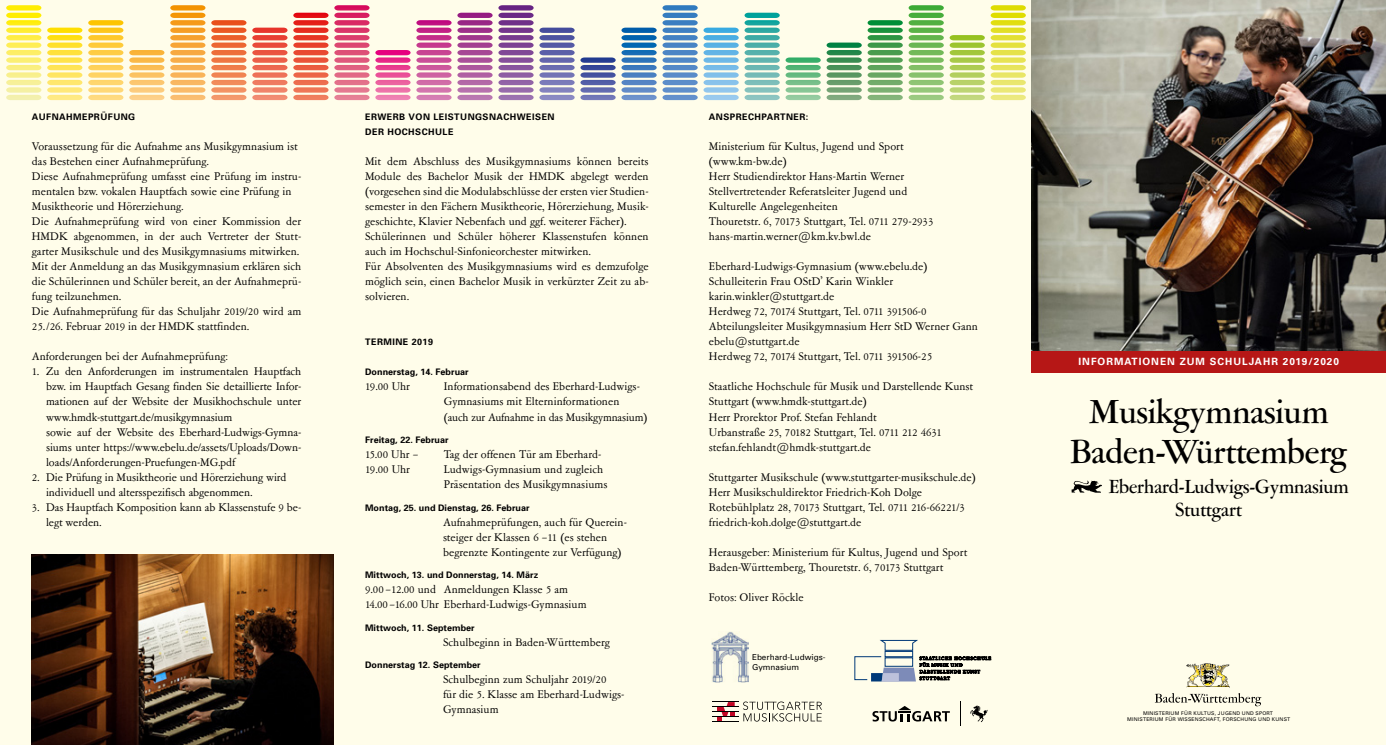
<style>
.page{position:relative;width:1386px;height:745px;background:#fff}
.page>*{position:absolute;margin:0;border:0;box-sizing:border-box;transform-origin:0 0}
.t1{font:500 37.5px/40px "Garamont Amst SHOP";color:#000;text-align:center}
.t2{font:500 21.25px/23.8px "Garamont Amst SHOP";color:#000}
.t3{font:12.5px/15px "Garamont Amst SBOP Rom";letter-spacing:.005em;color:#000}
.t4{font:700 10px "Univers LT Std";letter-spacing:.1em;color:#fff}
.t5{font:700 9px "Univers";letter-spacing:.005em;color:#000}
.t6{font:700 9px/15px "Univers";letter-spacing:.05em;color:#000}
.t7{font:8.12px/10px "Univers";letter-spacing:.005em;color:#000}
.t8{font:5.12px/6.1px "Univers";letter-spacing:.035em;color:#000;text-align:center}
</style>
<div class="page">
<div style="left:0;top:0;width:1035px;height:744px;background:#fffdea"></div>
<svg style="left:6px;top:5px;width:35px;height:95px"></svg>
<svg style="left:47px;top:28px;width:35px;height:72px"></svg>
<svg style="left:88px;top:20px;width:35px;height:80px"></svg>
<svg style="left:129px;top:50px;width:35px;height:50px"></svg>
<svg style="left:170px;top:5px;width:35px;height:95px"></svg>
<svg style="left:211px;top:20px;width:35px;height:80px"></svg>
<svg style="left:252px;top:28px;width:35px;height:72px"></svg>
<svg style="left:293px;top:13px;width:35px;height:87px"></svg>
<svg style="left:334px;top:5px;width:35px;height:95px"></svg>
<svg style="left:375px;top:50px;width:35px;height:50px"></svg>
<svg style="left:416px;top:20px;width:35px;height:80px"></svg>
<svg style="left:457px;top:13px;width:35px;height:87px"></svg>
<svg style="left:498px;top:5px;width:35px;height:95px"></svg>
<svg style="left:539px;top:28px;width:35px;height:72px"></svg>
<svg style="left:580px;top:57px;width:35px;height:43px"></svg>
<svg style="left:621px;top:28px;width:35px;height:72px"></svg>
<svg style="left:662px;top:5px;width:35px;height:95px"></svg>
<svg style="left:703px;top:28px;width:35px;height:72px"></svg>
<svg style="left:744px;top:13px;width:35px;height:87px"></svg>
<svg style="left:785px;top:57px;width:35px;height:43px"></svg>
<svg style="left:826px;top:43px;width:35px;height:57px"></svg>
<svg style="left:867px;top:20px;width:35px;height:80px"></svg>
<svg style="left:908px;top:5px;width:35px;height:95px"></svg>
<svg style="left:949px;top:35px;width:35px;height:65px"></svg>
<svg style="left:990px;top:5px;width:35px;height:95px"></svg>
<svg style="left:854px;top:639px;width:136px;height:42px"></svg>
<img style="left:711px;top:631px;width:38px;height:50px">
<svg style="left:712px;top:701px;width:110px;height:20px"></svg>
<svg style="left:872px;top:706px;width:77px;height:15px"></svg>
<svg style="left:970px;top:705px;width:17px;height:16px"></svg>
<img style="left:32px;top:554px;width:301px;height:190px">
<div style="left:1031px;top:0;width:354px;height:744px;background:#fffdea"></div>
<img style="left:1031px;top:0;width:354px;height:351px">
<svg style="left:1071px;top:480px;width:31px;height:12px"></svg>
<div style="left:1031px;top:351px;width:354px;height:21px;background:#b61716"></div>
<img style="left:1186px;top:663px;width:44px;height:23px">
<svg style="left:1154px;top:693px;width:107px;height:12px"></svg>
<p class="t6" style="left:32px;top:109px;width:105px">AUFNAHMEPRÜFUNG</p>
<p class="t3" style="left:32px;top:139px;width:271px">Voraussetzung für die Aufnahme ans Musikgymnasium ist das Bestehen einer Aufnahmeprüfung.<br>Diese Aufnahmeprüfung umfasst eine Prüfung im instru&shy;mentalen bzw. vokalen Hauptfach sowie eine Prüfung in Musiktheorie und Hörerziehung.<br>Die Aufnahmeprüfung wird von einer Kommission der HMDK abgenommen, in der auch Vertreter der Stutt&shy;garter Musikschule und des Musikgymnasiums mitwirken.<br>Mit der Anmeldung an das Musikgymnasium erklären sich die Schülerinnen und Schüler bereit, an der Aufnahmeprü&shy;fung teilzunehmen.<br>Die Aufnahmeprüfung für das Schuljahr 2019/20 wird am 25./26. Februar 2019 in der HMDK stattfinden.</p>
<p class="t3" style="left:32px;top:349px;width:197px">Anforderungen bei der Aufnahmeprüfung:</p>
<p class="t3" style="left:46px;top:364px;width:257px;text-indent:-14px">1. Zu den Anforderungen im instrumentalen Hauptfach bzw. im Hauptfach Gesang finden Sie detaillierte Infor&shy;mationen auf der Website der Musikhochschule unter www.hmdk-stuttgart.de/musikgymnasium<br>sowie auf der Website des Eberhard-Ludwigs-Gymna&shy;siums unter https://www.ebelu.de/assets/Uploads/Down&shy;loads/Anforderungen-Pruefungen-MG.pdf</p>
<p class="t3" style="left:46px;top:469px;width:242px;text-indent:-14px">2. Die Prüfung in Musiktheorie und Hörerziehung wird individuell und altersspezifisch abgenommen.</p>
<p class="t3" style="left:46px;top:499px;width:257px;text-indent:-14px">3. Das Hauptfach Komposition kann ab Klassenstufe 9 be&shy;legt werden.</p>
<p class="t6" style="left:365px;top:109px;width:191px">ERWERB VON LEISTUNGSNACHWEISEN<br>DER HOCHSCHULE</p>
<p class="t3" style="left:365px;top:154px;width:285px">Mit dem Abschluss des Musikgymnasiums können bereits Module des Bachelor Musik der HMDK abgelegt werden (vorgesehen sind die Modulabschlüsse der ersten vier Studien&shy;semester in den Fächern Musiktheorie, Hörerziehung, Musik&shy;geschichte, Klavier Nebenfach und ggf. weiterer Fächer).<br>Schülerinnen und Schüler höherer Klassenstufen können auch im Hochschul-Sinfonieorchester mitwirken.<br>Für Absolventen des Musikgymnasiums wird es demzufolge möglich sein, einen Bachelor Musik in verkürzter Zeit zu ab&shy;solvieren.</p>
<p class="t6" style="left:365px;top:334px;width:69px">TERMINE 2019</p>
<p class="t5" style="left:365px;top:366px;width:105px">Donnerstag, 14. Februar</p>
<p class="t3" style="left:365px;top:379px;width:46px">19.00 Uhr</p>
<p class="t3" style="left:444px;top:379px;width:205px">Informationsabend des Eberhard-Ludwigs-<br>Gymnasiums mit Elterninformationen<br>(auch zur Aufnahme in das Musikgymnasium)</p>
<p class="t5" style="left:365px;top:434px;width:85px">Freitag, 22. Februar</p>
<p class="t3" style="left:365px;top:447px;width:55px">15.00 Uhr –</p>
<p class="t3" style="left:444px;top:447px;width:159px">Tag der offenen Tür am Eberhard-</p>
<p class="t3" style="left:365px;top:462px;width:46px">19.00 Uhr</p>
<p class="t3" style="left:444px;top:462px;width:165px">Ludwigs-Gymnasium und zugleich<br>Präsentation des Musikgymnasiums</p>
<p class="t5" style="left:365px;top:501px;width:166px">Montag, 25. und Dienstag, 26. Februar</p>
<p class="t3" style="left:443px;top:514px;width:185px">Aufnahmeprüfungen, auch für Querein&shy;steiger der Klassen 6 –11 (es stehen begrenzte Kontingente zur Verfügung)</p>
<p class="t5" style="left:365px;top:569px;width:175px">Mittwoch, 13. und Donnerstag, 14. März</p>
<p class="t3" style="left:365px;top:582px;width:223px">9.00 –12.00 und Anmeldungen Klasse 5 am<br>14.00 –16.00 Uhr Eberhard-Ludwigs-Gymnasium</p>
<p class="t5" style="left:365px;top:621px;width:111px">Mittwoch, 11. September</p>
<p class="t3" style="left:443px;top:634px;width:168px">Schulbeginn in Baden-Württemberg</p>
<p class="t5" style="left:365px;top:659px;width:117px">Donnerstag 12. September</p>
<p class="t3" style="left:443px;top:672px;width:183px">Schulbeginn zum Schuljahr 2019/20<br>für die 5. Klasse am Eberhard-Ludwigs-<br>Gymnasium</p>
<p class="t6" style="left:709px;top:109px;width:101px">ANSPRECHPARTNER:</p>
<p class="t3" style="left:709px;top:139px;width:226px">Ministerium für Kultus, Jugend und Sport (www.km-bw.de)<br>Herr Studiendirektor Hans-Martin Werner Stellvertretender Referatsleiter Jugend und Kulturelle Angelegenheiten<br>Thouretstr. 6, 70173 Stuttgart, Tel. 0711 279-2933 hans-martin.werner@km.kv.bwl.de</p>
<p class="t3" style="left:709px;top:259px;width:270px">Eberhard-Ludwigs-Gymnasium (www.ebelu.de)<br>Schulleiterin Frau OStD’ Karin Winkler karin.winkler@stuttgart.de<br>Herdweg 72, 70174 Stuttgart, Tel. 0711 391506-0<br>Abteilungsleiter Musikgymnasium Herr StD Werner Gann ebelu@stuttgart.de<br>Herdweg 72, 70174 Stuttgart, Tel. 0711 391506-25</p>
<p class="t3" style="left:709px;top:379px;width:266px">Staatliche Hochschule für Musik und Darstellende Kunst Stuttgart (www.hmdk-stuttgart.de)<br>Herr Prorektor Prof. Stefan Fehlandt<br>Urbanstraße 25, 70182 Stuttgart, Tel. 0711 212 4631 stefan.fehlandt@hmdk-stuttgart.de</p>
<p class="t3" style="left:709px;top:469px;width:268px">Stuttgarter Musikschule (www.stuttgarter-musikschule.de)<br>Herr Musikschuldirektor Friedrich-Koh Dolge Rotebühlplatz 28, 70173 Stuttgart, Tel. 0711 216-66221/3 friedrich-koh.dolge@stuttgart.de</p>
<p class="t3" style="left:709px;top:544px;width:260px">Herausgeber: Ministerium für Kultus, Jugend und Sport<br>Baden-Württemberg, Thouretstr. 6, 70173 Stuttgart</p>
<p class="t3" style="left:709px;top:589px;width:96px">Fotos: Oliver Röckle</p>
<p class="t7" style="left:752px;top:651px;width:75px">Eberhard-Ludwigs-<br>Gymnasium</p>
<p class="t4" style="left:1078px;top:356px;width:262px">INFORMATIONEN ZUM SCHULJAHR 2019/2020</p>
<h1 class="t1" style="left:1070px;top:393px;width:278px">Musikgymnasium<br>Baden-Württemberg</h1>
<h2 class="t2" style="left:1175px;top:475px;width:175px;text-indent:-67px">Eberhard-Ludwigs-Gymnasium<br>Stuttgart</h2>
<p class="t8" style="left:1127px;top:709px;width:165px">MINISTERIUM FÜR KULTUS, JUGEND UND SPORT<br>MINISTERIUM FÜR WISSENSCHAFT, FORSCHUNG UND KUNST</p>
</div>
